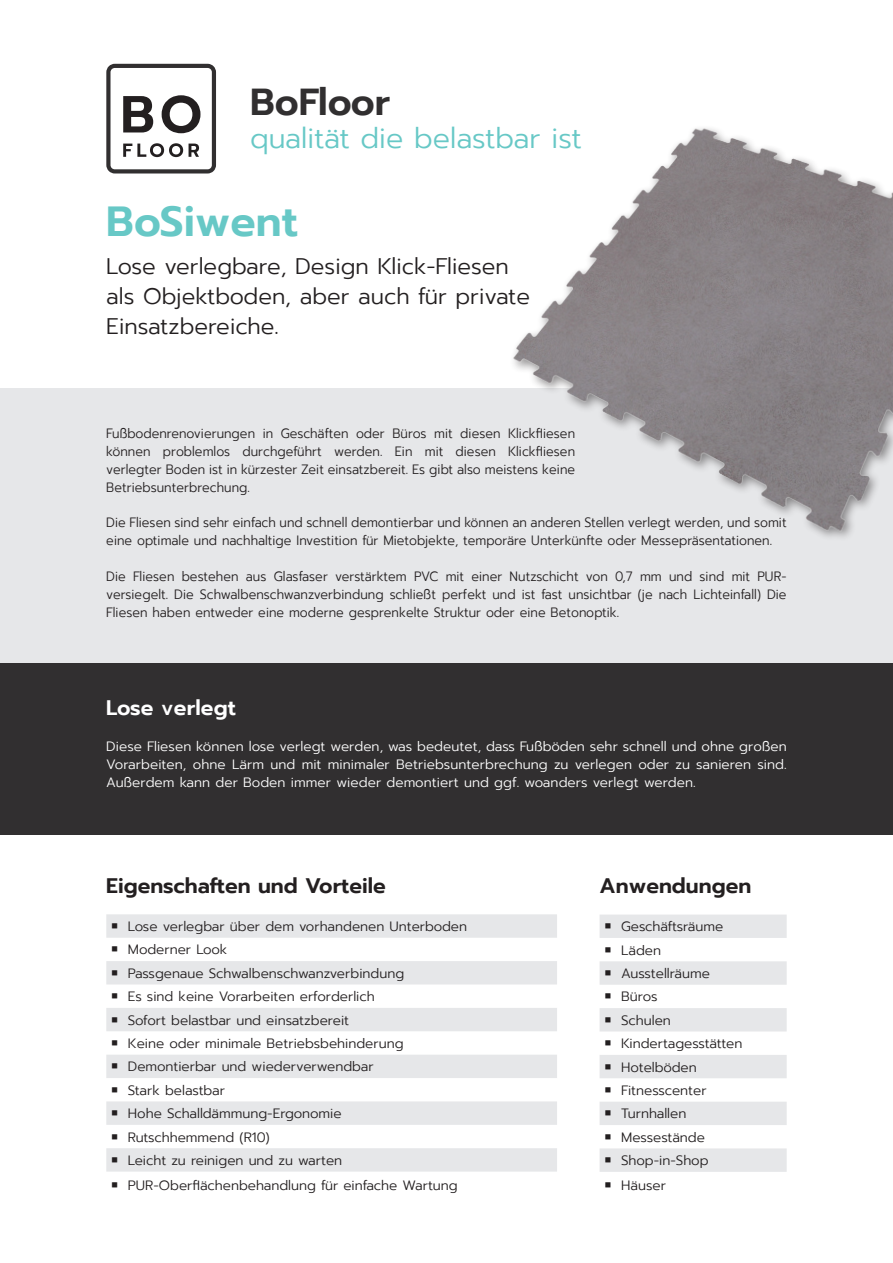
<style>
.page{position:relative;width:893px;height:1263px;background:#fff}
.page>*{position:absolute;margin:0;border:0;box-sizing:border-box;transform-origin:0 0}
.Article_Copy{font:600 42px "Prompt";color:#67c8c6}
.Article_Copy-2{font:600 37.5px "Prompt";color:#312f30}
.Article_Copy-3{font:300 28.5px "Prompt";color:#67c8c6}
.Article_Copy-4{font:300 22.5px "Prompt";color:#231f20}
.Article_Copy-5{font:600 21px "Prompt";color:#231f20}
.Body_Copy1{font:600 21px "Prompt";letter-spacing:.005em;color:#fff}
.Body_Copy2{font:300 13.5px/18px "Prompt";color:#231f20;text-align:justify;scale:.93 1}
.Body_Copy2-2{font:300 13.5px "Prompt";color:#231f20}
.Body_Copy1-2{font:300 13.5px/18px "Prompt";letter-spacing:.005em;color:#fff;text-align:justify}
</style>
<div class="page">
<div style="left:0;top:663px;width:893px;height:172px;background:#312f30"></div>
<div style="left:0;top:388px;width:893px;height:275px;background:#e6e7e9"></div>
<svg style="left:106px;top:914px;width:451px;height:117px;fill:#e6e7e9"></svg>
<svg style="left:106px;top:1055px;width:451px;height:116px;fill:#e6e7e9"></svg>
<svg style="left:600px;top:914px;width:187px;height:258px;fill:#e6e7e9"></svg>
<svg style="left:106px;top:64px;width:110px;height:109px"></svg>
<img style="left:513px;top:128px;width:380px;height:410px">
<svg style="left:112px;top:923px;width:5px;height:5px"></svg>
<svg style="left:112px;top:947px;width:5px;height:5px"></svg>
<svg style="left:112px;top:970px;width:5px;height:5px"></svg>
<svg style="left:112px;top:993px;width:5px;height:6px"></svg>
<svg style="left:112px;top:1017px;width:5px;height:5px"></svg>
<svg style="left:112px;top:1064px;width:5px;height:5px"></svg>
<svg style="left:112px;top:1087px;width:5px;height:5px"></svg>
<svg style="left:112px;top:1110px;width:5px;height:5px"></svg>
<svg style="left:112px;top:1134px;width:5px;height:5px"></svg>
<svg style="left:112px;top:1157px;width:5px;height:5px"></svg>
<svg style="left:606px;top:923px;width:5px;height:6px"></svg>
<svg style="left:606px;top:947px;width:5px;height:5px"></svg>
<svg style="left:606px;top:970px;width:5px;height:5px"></svg>
<svg style="left:606px;top:994px;width:5px;height:5px"></svg>
<svg style="left:606px;top:1017px;width:5px;height:5px"></svg>
<svg style="left:606px;top:1040px;width:5px;height:6px"></svg>
<svg style="left:606px;top:1064px;width:5px;height:5px"></svg>
<svg style="left:606px;top:1087px;width:5px;height:5px"></svg>
<svg style="left:606px;top:1110px;width:5px;height:6px"></svg>
<svg style="left:606px;top:1134px;width:5px;height:5px"></svg>
<svg style="left:606px;top:1157px;width:5px;height:5px"></svg>
<p class="Article_Copy-2" style="left:250px;top:74px;width:142px">BoFloor</p>
<p class="Article_Copy-3" style="left:250px;top:118px;width:333px">qualität die belastbar ist</p>
<p class="Article_Copy" style="left:106px;top:190px;width:193px">BoSiwent</p>
<p class="Article_Copy-4" style="left:106px;top:250px;width:404px">Lose verlegbare, Design Klick-Fliesen</p>
<p class="Article_Copy-4" style="left:106px;top:280px;width:425px">als Objektboden, aber auch für private</p>
<p class="Article_Copy-4" style="left:106px;top:310px;width:174px">Einsatzbereiche.</p>
<p class="Body_Copy2" style="left:106px;top:424px;width:506px">Fußbodenrenovierungen in Geschäften oder Büros mit diesen Klickfliesen können problemlos durchgeführt werden. Ein mit diesen Klickfliesen verlegter Boden ist in kürzester Zeit einsatzbereit. Es gibt also meistens keine</p>
<p class="Body_Copy2" style="left:106px;top:478px;width:156px">Betriebsunterbrechung.</p>
<p class="Body_Copy2" style="left:106px;top:513px;width:733px">Die Fliesen sind sehr einfach und schnell demontierbar und können an anderen Stellen verlegt werden, und somit eine optimale und nachhaltige Investition für Mietobjekte, temporäre Unterkünfte oder Messepräsentationen.</p>
<p class="Body_Copy2" style="left:106px;top:567px;width:733px">Die Fliesen bestehen aus Glasfaser verstärktem PVC mit einer Nutzschicht von 0,7 mm und sind mit PUR&shy;versiegelt. Die Schwalbenschwanzverbindung schließt perfekt und ist fast unsichtbar (je nach Lichteinfall) Die Fliesen haben entweder eine moderne gesprenkelte Struktur oder eine Betonoptik.</p>
<p class="Body_Copy1" style="left:106px;top:692px;width:131px">Lose verlegt</p>
<p class="Body_Copy1-2" style="left:106px;top:737px;width:682px">Diese Fliesen können lose verlegt werden, was bedeutet, dass Fußböden sehr schnell und ohne großen Vorarbeiten, ohne Lärm und mit minimaler Betriebsunterbrechung zu verlegen oder zu sanieren sind.<br>Außerdem kann der Boden immer wieder demontiert und ggf. woanders verlegt werden.</p>
<p class="Article_Copy-5" style="left:106px;top:870px;width:281px">Eigenschaften und Vorteile</p>
<p class="Body_Copy2-2" style="left:128px;top:917px;width:341px">Lose verlegbar über dem vorhandenen Unterboden</p>
<p class="Body_Copy2-2" style="left:128px;top:940px;width:101px">Moderner Look</p>
<p class="Body_Copy2-2" style="left:128px;top:964px;width:278px">Passgenaue Schwalbenschwanzverbindung</p>
<p class="Body_Copy2-2" style="left:128px;top:987px;width:248px">Es sind keine Vorarbeiten erforderlich</p>
<p class="Body_Copy2-2" style="left:128px;top:1010px;width:223px">Sofort belastbar und einsatzbereit</p>
<p class="Body_Copy2-2" style="left:128px;top:1034px;width:277px">Keine oder minimale Betriebsbehinderung</p>
<p class="Body_Copy2-2" style="left:128px;top:1057px;width:247px">Demontierbar und wiederverwendbar</p>
<p class="Body_Copy2-2" style="left:128px;top:1081px;width:99px">Stark belastbar</p>
<p class="Body_Copy2-2" style="left:128px;top:1104px;width:215px">Hohe Schalldämmung-Ergonomie</p>
<p class="Body_Copy2-2" style="left:128px;top:1127px;width:143px">Rutschhemmend (R10)</p>
<p class="Body_Copy2-2" style="left:128px;top:1151px;width:216px">Leicht zu reinigen und zu warten</p>
<p class="Body_Copy2-2" style="left:128px;top:1176px;width:331px">PUR-Oberflächenbehandlung für einfache Wartung</p>
<p class="Article_Copy-5" style="left:600px;top:870px;width:153px">Anwendungen</p>
<p class="Body_Copy2-2" style="left:621px;top:917px;width:104px">Geschäftsräume</p>
<p class="Body_Copy2-2" style="left:621px;top:941px;width:41px">Läden</p>
<p class="Body_Copy2-2" style="left:621px;top:964px;width:90px">Ausstellräume</p>
<p class="Body_Copy2-2" style="left:621px;top:987px;width:38px">Büros</p>
<p class="Body_Copy2-2" style="left:621px;top:1011px;width:51px">Schulen</p>
<p class="Body_Copy2-2" style="left:621px;top:1034px;width:123px">Kindertagesstätten</p>
<p class="Body_Copy2-2" style="left:621px;top:1057px;width:77px">Hotelböden</p>
<p class="Body_Copy2-2" style="left:621px;top:1081px;width:87px">Fitnesscenter</p>
<p class="Body_Copy2-2" style="left:621px;top:1104px;width:67px">Turnhallen</p>
<p class="Body_Copy2-2" style="left:621px;top:1128px;width:85px">Messestände</p>
<p class="Body_Copy2-2" style="left:621px;top:1151px;width:89px">Shop-in-Shop</p>
<p class="Body_Copy2-2" style="left:621px;top:1176px;width:46px">Häuser</p>
</div>
